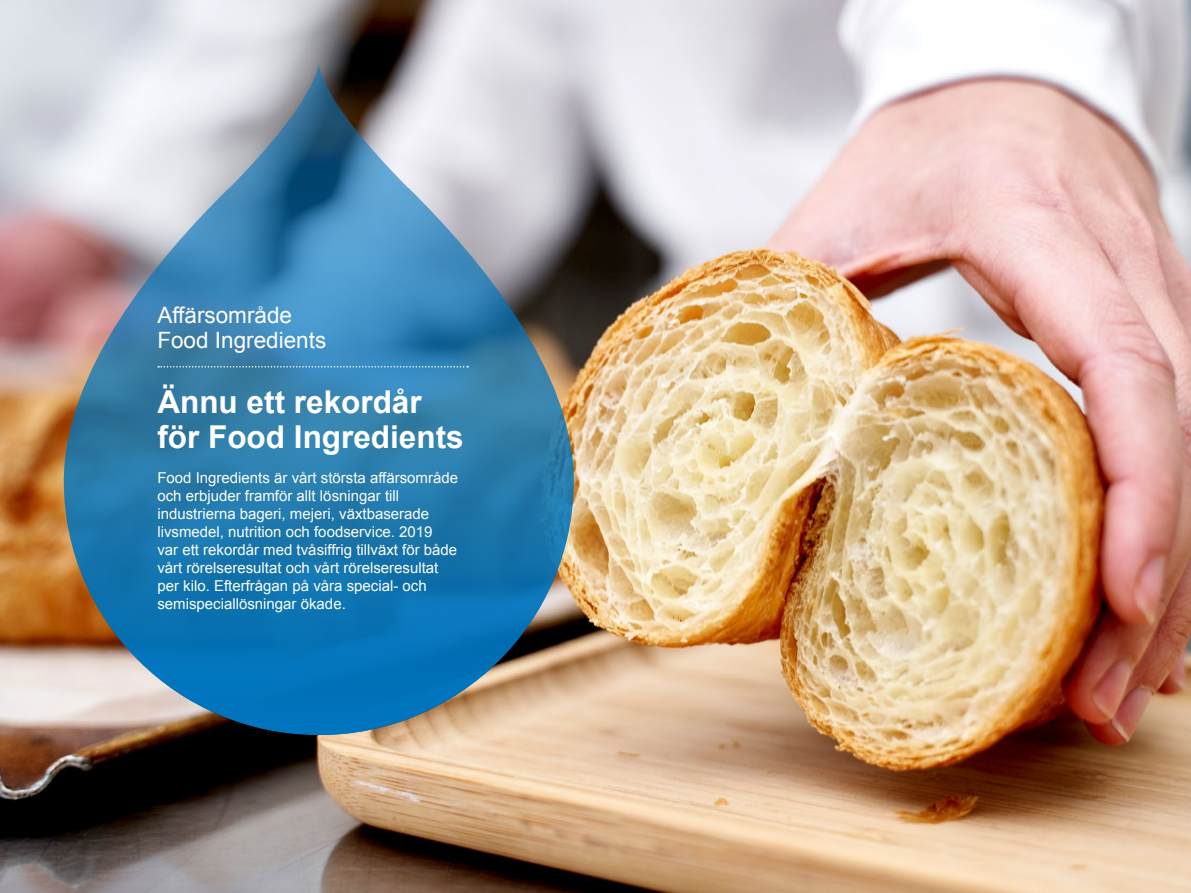
<style>
.page{position:relative;width:1191px;height:893px;background:#fff}
.page>*{position:absolute;margin:0;border:0;box-sizing:border-box;transform-origin:0 0}
.t1{font:700 31.5px/34.5px "Arial";color:#fff}
.t2{font:22.5px/25.5px "Arial";color:#fff}
.t3{font:15px/18px "Arial";color:#fff}
</style>
<div class="page">
<img style="left:0;top:0;width:1191px;height:893px">
<svg style="left:64px;top:64px;width:510px;height:671px;background:#5b90b2"></svg>
<svg style="left:158px;top:366px;width:310px;height:2px"></svg>
<h2 class="t2" style="left:157px;top:302px;width:170px">Affärsområde<br>Food Ingredients</h2>
<h1 class="t1" style="left:157px;top:386px;width:308px">Ännu ett rekordår för Food Ingredients</h1>
<p class="t3" style="left:157px;top:469px;width:302px">Food Ingredients är vårt största affärsområde och erbjuder framför allt lösningar till industrierna bageri, mejeri, växtbaserade livsmedel, nutrition och foodservice. 2019<br>var ett rekordår med tvåsiffrig tillväxt för både vårt rörelseresultat och vårt rörelseresultat per kilo. Efterfrågan på våra special- och semispeciallösningar ökade.</p>
</div>
